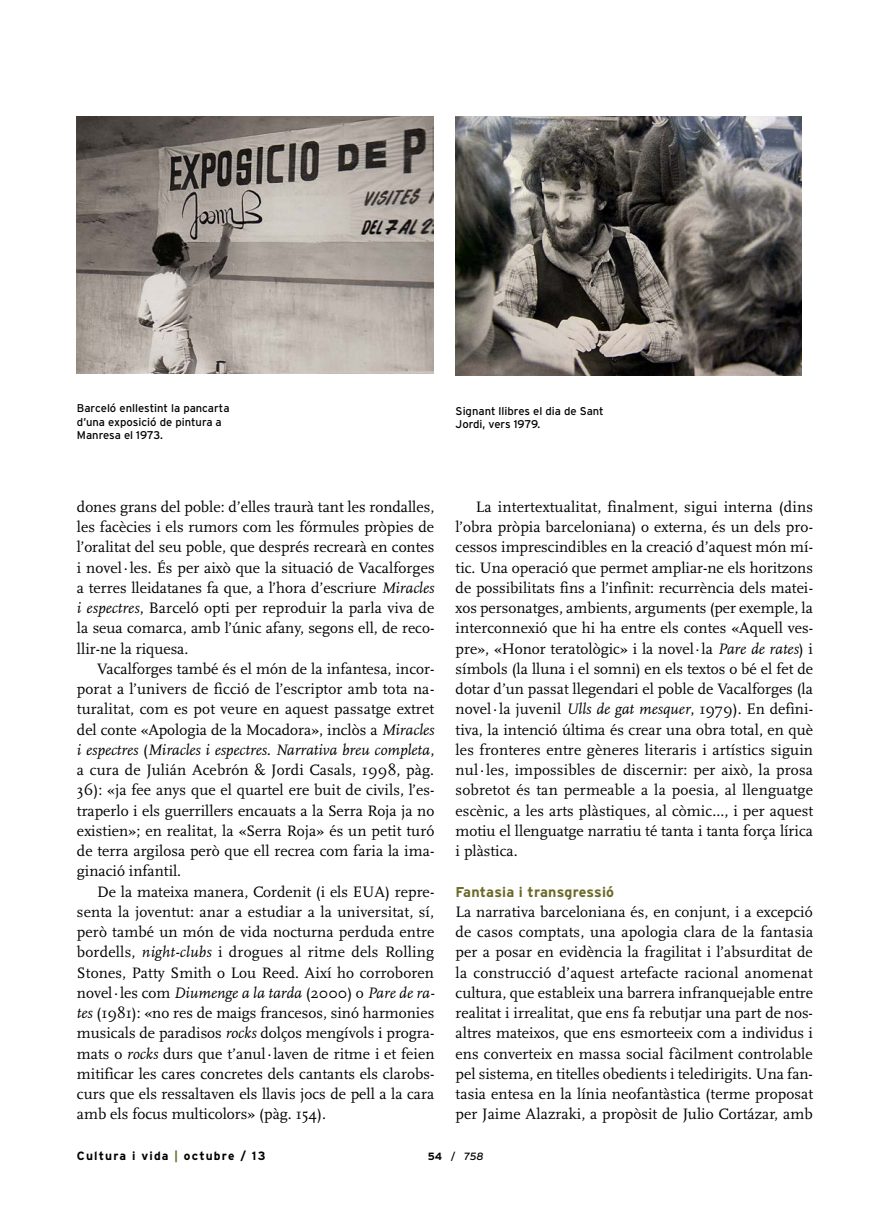
<style>
.page{position:relative;width:893px;height:1213px;background:#fff}
.page>*{position:absolute;margin:0;border:0;box-sizing:border-box;transform-origin:0 0}
._3__Texto_romana_con{font:15.75px/20.2px "Scala";color:#000;text-align:justify}
._3__Texto_romana_sín{font:15.75px/20.2px "Scala";letter-spacing:.005em;color:#000;text-align:justify}
._2__Subtítulos{font:700 14.25px "Interstate";letter-spacing:.015em;color:#6c6a29}
._9__Folio_lateral{font:700 12px "Interstate";letter-spacing:.1em;color:#000}
._6__pies_foto{font:11.25px/13.5px "Interstate";color:#000}
._9__Folio_central{font:italic 10.5px "Interstate";color:#000}
.s1{font-style:italic}
.s2{color:#6c6a29}
.s3{font-weight:700;font-style:normal}
.s4{font-style:normal}
</style>
<div class="page">
<img style="left:455px;top:116px;width:346px;height:259px">
<img style="left:77px;top:116px;width:356px;height:258px">
<p class="_6__pies_foto" style="left:77px;top:402px;width:154px">Barceló enllestint la pancarta d’una exposició de pintura a<br>Manresa el 1973.</p>
<p class="_6__pies_foto" style="left:455px;top:404px;width:150px">Signant llibres el dia de Sant<br>Jordi, vers 1979.</p>
<p class="_3__Texto_romana_con" style="left:77px;top:497px;width:359px">dones grans del poble: d’elles traurà tant les rondalles, les facècies i els rumors com les fórmules pròpies de l’oralitat del seu poble, que després recrearà en contes i novel·les. És per això que la situació de Vacalforges a terres lleidatanes fa que, a l’hora d’escriure <span class="s1">Miracles i espectres</span>, Barceló opti per reproduir la parla viva de la seua comarca, amb l’únic afany, segons ell, de reco&shy;llir-ne la riquesa.</p>
<p class="_3__Texto_romana_con" style="left:77px;top:659px;width:359px;text-indent:20px">Vacalforges també és el món de la infantesa, incor&shy;porat a l’univers de ficció de l’escriptor amb tota na&shy;turalitat, com es pot veure en aquest passatge extret del conte «Apologia de la Mocadora», inclòs a <span class="s1">Miracles i espectres</span> (<span class="s1">Miracles i espectres. Narrativa breu completa</span>, a cura de Julián Acebrón &amp; Jordi Casals, 1998, pàg.<br>36): «ja fee anys que el quartel ere buit de civils, l’es&shy;traperlo i els guerrillers encauats a la Serra Roja ja no existien»; en realitat, la «Serra Roja» és un petit turó de terra argilosa però que ell recrea com faria la ima&shy;ginació infantil.</p>
<p class="_3__Texto_romana_con" style="left:77px;top:882px;width:359px;text-indent:20px">De la mateixa manera, Cordenit (i els EUA) repre&shy;senta la joventut: anar a estudiar a la universitat, sí, però també un món de vida nocturna perduda entre bordells, <span class="s1">night-clubs</span> i drogues al ritme dels Rolling Stones, Patty Smith o Lou Reed. Així ho corroboren novel·les com <span class="s1">Diumenge a la tarda</span> (2000) o <span class="s1">Pare de ra&shy;tes</span> (1981): «no res de maigs francesos, sinó harmonies musicals de paradisos <span class="s1">rocks</span> dolços mengívols i progra&shy;mats o <span class="s1">rocks</span> durs que t’anul·laven de ritme i et feien mitificar les cares concretes dels cantants els clarobs&shy;curs que els ressaltaven els llavis jocs de pell a la cara amb els focus multicolors» (pàg. 154).</p>
<p class="_3__Texto_romana_con" style="left:455px;top:497px;width:359px;text-indent:20px">La intertextualitat, finalment, sigui interna (dins l’obra pròpia barceloniana) o externa, és un dels pro&shy;cessos imprescindibles en la creació d’aquest món mí&shy;tic. Una operació que permet ampliar-ne els horitzons de possibilitats fins a l’infinit: recurrència dels matei&shy;xos personatges, ambients, arguments (per exemple, la interconnexió que hi ha entre els contes «Aquell ves&shy;pre», «Honor teratològic» i la novel·la <span class="s1">Pare de rates</span>) i símbols (la lluna i el somni) en els textos o bé el fet de dotar d’un passat llegendari el poble de Vacalforges (la novel·la juvenil <span class="s1">Ulls de gat mesquer</span>, 1979). En defini&shy;tiva, la intenció última és crear una obra total, en què les fronteres entre gèneres literaris i artístics siguin nul·les, impossibles de discernir: per això, la prosa sobretot és tan permeable a la poesia, al llenguatge escènic, a les arts plàstiques, al còmic..., i per aquest motiu el llenguatge narratiu té tanta i tanta força lírica i plàstica.</p>
<p class="_2__Subtítulos" style="left:455px;top:883px;width:160px">Fantasia i transgressió</p>
<p class="_3__Texto_romana_sín" style="left:455px;top:902px;width:359px">La narrativa barceloniana és, en conjunt, i a excepció de casos comptats, una apologia clara de la fantasia per a posar en evidència la fragilitat i l’absurditat de la construcció d’aquest artefacte racional anomenat cultura, que estableix una barrera infranquejable entre realitat i irrealitat, que ens fa rebutjar una part de nos&shy;altres mateixos, que ens esmorteeix com a individus i ens converteix en massa social fàcilment controlable pel sistema, en titelles obedients i teledirigits. Una fan&shy;tasia entesa en la línia neofantàstica (terme proposat per Jaime Alazraki, a propòsit de Julio Cortázar, amb</p>
<p class="_9__Folio_lateral" style="left:77px;top:1149px;width:190px">Cultura i vida <span class="s2">|</span> octubre / 13</p>
<p class="_9__Folio_central" style="left:428px;top:1150px;width:57px"><span class="s3">54</span> <span class="s4">/</span> 758</p>
</div>
